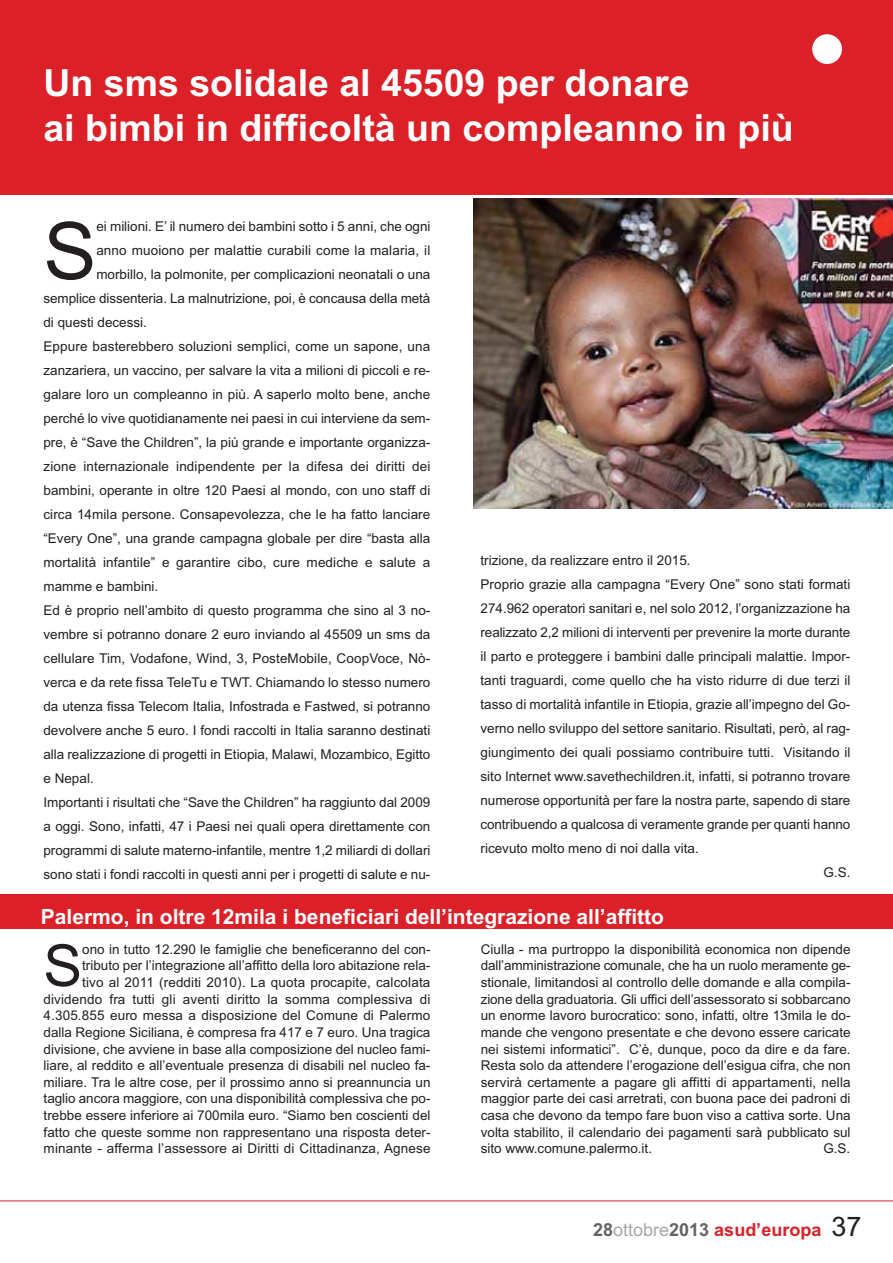
<style>
.page{position:relative;width:893px;height:1263px;background:#fff}
.page>*{position:absolute;margin:0;border:0;box-sizing:border-box;transform-origin:0 0}
.t1{font:79.35px "Arial";color:#231f20}
.t2{font:57.9px "Arial";color:#231f20}
.t3{font:700 37.5px/45px "Arial";color:#fff}
.t4{font:700 21px "Arial";color:#fff}
.t5{font:700 18px "Arial";color:#db2028}
.t6{font:13.5px/16.6px "Arial";color:#231f20;text-align:right}
.s1{color:#656262}
.s2{font-weight:400;color:#a9a7a6}
.s3{font-weight:400;font-size:27px;color:#231f20}
</style>
<div class="page">
<div style="left:0;top:0;width:892px;height:194px;background:#db2028"></div>
<hr style="left:0;top:1201px;width:892px;height:1px;background:#db2028">
<div style="left:812px;top:34px;width:30px;height:30px;background:#fff;border-radius:50%"></div>
<div style="left:0;top:895px;width:892px;height:34px;background:#db2028"></div>
<img style="left:473px;top:198px;width:419px;height:310px">
<h3 class="t3" style="left:43px;top:64px;width:751px">Un sms solidale al 45509 per donare<br>ai bimbi in difficoltà un compleanno in più</h3>
<h1 class="t1" style="left:43px;top:222px;width:54px">S</h1>
<p class="t6" style="left:96px;top:219px;width:335px">ei milioni. E’ il numero dei bambini sotto i 5 anni, che ogni</p>
<p class="t6" style="left:96px;top:243px;width:335px">anno muoiono per malattie curabili come la malaria, il</p>
<p class="t6" style="left:96px;top:267px;width:335px">morbillo, la polmonite, per complicazioni neonatali o una</p>
<p class="t6" style="left:43px;top:291px;width:388px">semplice dissenteria. La malnutrizione, poi, è concausa della metà</p>
<p class="t6" style="left:43px;top:315px;width:105px">di questi decessi.</p>
<p class="t6" style="left:43px;top:339px;width:388px">Eppure basterebbero soluzioni semplici, come un sapone, una</p>
<p class="t6" style="left:43px;top:363px;width:388px">zanzariera, un vaccino, per salvare la vita a milioni di piccoli e re-</p>
<p class="t6" style="left:43px;top:387px;width:388px">galare loro un compleanno in più. A saperlo molto bene, anche</p>
<p class="t6" style="left:43px;top:411px;width:388px">perché lo vive quotidianamente nei paesi in cui interviene da sem-</p>
<p class="t6" style="left:43px;top:435px;width:388px">pre, è “Save the Children”, la più grande e importante organizza-</p>
<p class="t6" style="left:43px;top:459px;width:388px">zione internazionale indipendente per la difesa dei diritti dei</p>
<p class="t6" style="left:43px;top:483px;width:388px">bambini, operante in oltre 120 Paesi al mondo, con uno staff di</p>
<p class="t6" style="left:43px;top:507px;width:388px">circa 14mila persone. Consapevolezza, che le ha fatto lanciare</p>
<p class="t6" style="left:43px;top:531px;width:388px">“Every One”, una grande campagna globale per dire “basta alla</p>
<p class="t6" style="left:43px;top:555px;width:388px">mortalità infantile” e garantire cibo, cure mediche e salute a</p>
<p class="t6" style="left:43px;top:579px;width:116px">mamme e bambini.</p>
<p class="t6" style="left:43px;top:603px;width:388px">Ed è proprio nell’ambito di questo programma che sino al 3 no-</p>
<p class="t6" style="left:43px;top:627px;width:388px">vembre si potranno donare 2 euro inviando al 45509 un sms da</p>
<p class="t6" style="left:43px;top:651px;width:388px">cellulare Tim, Vodafone, Wind, 3, PosteMobile, CoopVoce, Nò-</p>
<p class="t6" style="left:43px;top:675px;width:388px">verca e da rete fissa TeleTu e TWT. Chiamando lo stesso numero</p>
<p class="t6" style="left:43px;top:699px;width:388px">da utenza fissa Telecom Italia, Infostrada e Fastwed, si potranno</p>
<p class="t6" style="left:43px;top:723px;width:388px">devolvere anche 5 euro. I fondi raccolti in Italia saranno destinati</p>
<p class="t6" style="left:43px;top:747px;width:388px">alla realizzazione di progetti in Etiopia, Malawi, Mozambico, Egitto</p>
<p class="t6" style="left:43px;top:771px;width:52px">e Nepal.</p>
<p class="t6" style="left:43px;top:795px;width:388px">Importanti i risultati che “Save the Children” ha raggiunto dal 2009</p>
<p class="t6" style="left:43px;top:819px;width:388px">a oggi. Sono, infatti, 47 i Paesi nei quali opera direttamente con</p>
<p class="t6" style="left:43px;top:843px;width:388px">programmi di salute materno-infantile, mentre 1,2 miliardi di dollari</p>
<p class="t6" style="left:43px;top:867px;width:388px">sono stati i fondi raccolti in questi anni per i progetti di salute e nu-</p>
<p class="t6" style="left:480px;top:553px;width:211px">trizione, da realizzare entro il 2015.</p>
<p class="t6" style="left:480px;top:577px;width:371px">Proprio grazie alla campagna “Every One” sono stati formati</p>
<p class="t6" style="left:480px;top:601px;width:371px">274.962 operatori sanitari e, nel solo 2012, l’organizzazione ha</p>
<p class="t6" style="left:480px;top:625px;width:371px">realizzato 2,2 milioni di interventi per prevenire la morte durante</p>
<p class="t6" style="left:480px;top:649px;width:371px">il parto e proteggere i bambini dalle principali malattie. Impor-</p>
<p class="t6" style="left:480px;top:673px;width:371px">tanti traguardi, come quello che ha visto ridurre di due terzi il</p>
<p class="t6" style="left:480px;top:697px;width:371px">tasso di mortalità infantile in Etiopia, grazie all’impegno del Go-</p>
<p class="t6" style="left:480px;top:721px;width:371px">verno nello sviluppo del settore sanitario. Risultati, però, al rag-</p>
<p class="t6" style="left:480px;top:745px;width:371px">giungimento dei quali possiamo contribuire tutti. Visitando il</p>
<p class="t6" style="left:480px;top:769px;width:371px">sito Internet www.savethechildren.it, infatti, si potranno trovare</p>
<p class="t6" style="left:480px;top:793px;width:371px">numerose opportunità per fare la nostra parte, sapendo di stare</p>
<p class="t6" style="left:480px;top:817px;width:371px">contribuendo a qualcosa di veramente grande per quanti hanno</p>
<p class="t6" style="left:480px;top:841px;width:220px">ricevuto molto meno di noi dalla vita.</p>
<p class="t6" style="left:823px;top:865px;width:29px">G.S.</p>
<h3 class="t4" style="left:41px;top:909px;width:624px">Palermo, in oltre 12mila i beneficiari dell’integrazione all’affitto</h3>
<h2 class="t2" style="left:43px;top:945px;width:40px">S</h2>
<p class="t6" style="left:43px;top:942px;width:388px">ono in tutto 12.290 le famiglie che beneficeranno del con&shy;tributo per l’integrazione all’affitto della loro abitazione rela-<br>tivo al 2011 (redditi 2010). La quota procapite, calcolata dividendo fra tutti gli aventi diritto la somma complessiva di 4.305.855 euro messa a disposizione del Comune di Palermo dalla Regione Siciliana, è compresa fra 417 e 7 euro. Una tragica divisione, che avviene in base alla composizione del nucleo fami&shy;liare, al reddito e all’eventuale presenza di disabili nel nucleo fa&shy;miliare. Tra le altre cose, per il prossimo anno si preannuncia un taglio ancora maggiore, con una disponibilità complessiva che po&shy;trebbe essere inferiore ai 700mila euro. “Siamo ben coscienti del fatto che queste somme non rappresentano una risposta deter&shy;minante - afferma l’assessore ai Diritti di Cittadinanza, Agnese</p>
<p class="t6" style="left:480px;top:942px;width:371px;text-align:justify">Ciulla - ma purtroppo la disponibilità economica non dipende dall’amministrazione comunale, che ha un ruolo meramente ge&shy;stionale, limitandosi al controllo delle domande e alla compila&shy;zione della graduatoria. Gli uffici dell’assessorato si sobbarcano un enorme lavoro burocratico: sono, infatti, oltre 13mila le do&shy;mande che vengono presentate e che devono essere caricate nei sistemi informatici”. C’è, dunque, poco da dire e da fare.<br>Resta solo da attendere l’erogazione dell’esigua cifra, che non servirà certamente a pagare gli affitti di appartamenti, nella maggior parte dei casi arretrati, con buona pace dei padroni di casa che devono da tempo fare buon viso a cattiva sorte. Una volta stabilito, il calendario dei pagamenti sarà pubblicato sul sito www.comune.palermo.it.</p>
<p class="t6" style="left:823px;top:1142px;width:28px">G.S.</p>
<h3 class="t5" style="left:593px;top:1223px;width:270px"><span class="s1">28</span><span class="s2">ottobre</span><span class="s1">2013</span> asud’europa <span class="s3">37</span></h3>
</div>
